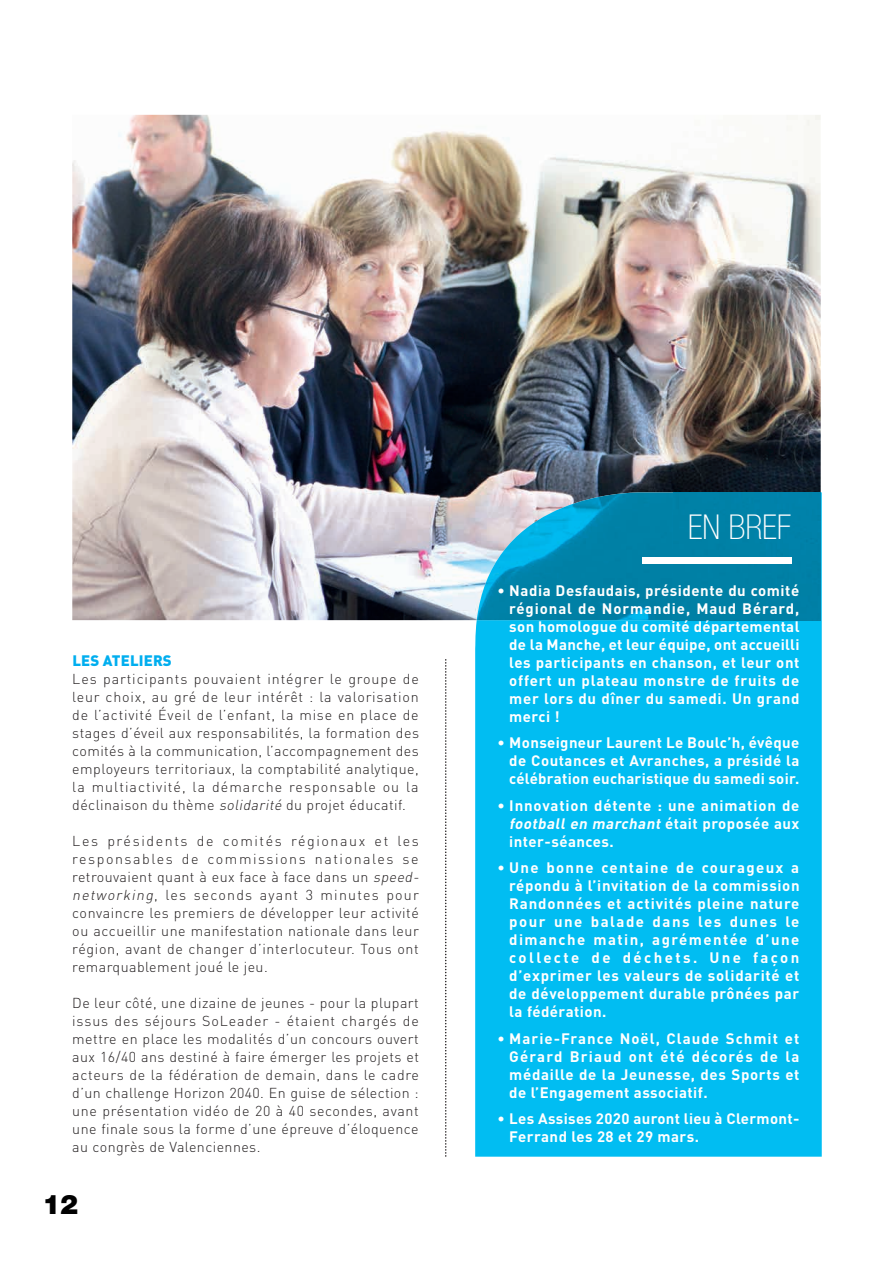
<style>
.page{position:relative;width:893px;height:1263px;background:#fff}
.page>*{position:absolute;margin:0;border:0;box-sizing:border-box;transform-origin:0 0}
.t1{font:100 condensed 34.35px "Helvetica Neue LT Std";letter-spacing:-.005em;color:#fff}
.t2{font:900 27px "Helvetica Neue LT Std";color:#010101}
.t3{font:700 15px/18px "DIN Pro";letter-spacing:.03em;color:#fff;text-align:justify}
.t4{font:900 15px "DIN Pro";letter-spacing:.01em;color:#00aeef}
.t5{font:300 14.25px/18px "DIN Pro";letter-spacing:.04em;color:#231f20;text-align:justify}
.s1{font-style:italic}
</style>
<div class="page">
<svg style="left:445px;top:659px;width:1px;height:498px"></svg>
<img style="left:72px;top:115px;width:749px;height:505px">
<div style="left:475px;top:492px;width:347px;height:665px;background:#01bdf2"></div>
<img style="left:477px;top:492px;width:344px;height:128px">
<div style="left:642px;top:557px;width:150px;height:7px;background:#fff"></div>
<p class="t4" style="left:72px;top:650px;width:101px">LES ATELIERS</p>
<p class="t5" style="left:72px;top:669px;width:348px">Les participants pouvaient intégrer le groupe de leur choix, au gré de leur intérêt : la valorisation de l’activité Éveil de l’enfant, la mise en place de stages d’éveil aux responsabilités, la formation des comités à la communication, l’accompagnement des employeurs territoriaux, la comptabilité analytique, la multiactivité, la démarche responsable ou la déclinaison du thème <span class="s1">solidarité</span> du projet éducatif.</p>
<p class="t5" style="left:72px;top:831px;width:351px;text-align:left">Les présidents de comités régionaux et les responsables de commissions nationales se retrouvaient quant à eux face à face dans un <span class="s1">speed&shy;networking</span>, les seconds ayant 3 minutes pour convaincre les premiers de développer leur activité ou accueillir une manifestation nationale dans leur région, avant de changer d’interlocuteur. Tous ont remarquablement joué le jeu.</p>
<p class="t5" style="left:72px;top:993px;width:348px">De leur côté, une dizaine de jeunes - pour la plupart issus des séjours SoLeader - étaient chargés de mettre en place les modalités d’un concours ouvert aux 16/40 ans destiné à faire émerger les projets et acteurs de la fédération de demain, dans le cadre d’un challenge Horizon 2040. En guise de sélection : une présentation vidéo de 20 à 40 secondes, avant une finale sous la forme d’une épreuve d’éloquence au congrès de Valenciennes.</p>
<h2 class="t2" style="left:43px;top:1188px;width:37px">12</h2>
<h1 class="t1" style="left:688px;top:508px;width:104px">EN BREF</h1>
<p class="t3" style="left:509px;top:581px;width:292px;text-indent:-12px">• Nadia Desfaudais, présidente du comité régional de Normandie, Maud Bérard, son homologue du comité départemental de la Manche, et leur équipe, ont accueilli les participants en chanson, et leur ont offert un plateau monstre de fruits de mer lors du dîner du samedi. Un grand merci !</p>
<p class="t3" style="left:509px;top:733px;width:292px;text-indent:-12px">• Monseigneur Laurent Le Boulc’h, évêque de Coutances et Avranches, a présidé la célébration eucharistique du samedi soir.</p>
<p class="t3" style="left:509px;top:796px;width:292px;text-indent:-12px">• Innovation détente : une animation de <span class="s1">football en marchant</span> é t a i t p ro p os é e a u x inter-séances.</p>
<p class="t3" style="left:509px;top:858px;width:292px;text-indent:-12px">• Une bonne centaine de courageux a répondu à l’invitation de la commission Randonnées et activités pleine nature pour une balade dans les dunes le dimanche matin, agrémentée d’une collecte de déchets. Une façon d’exprimer les valeurs de solidarité et de développement durable prônées par la fédération.</p>
<p class="t3" style="left:509px;top:1029px;width:292px;text-indent:-12px">• Marie-France Noël, Claude Schmit et Gérard Briaud ont été décorés de la médaille de la Jeunesse, des Sports et de l’Engagement associatif.</p>
<p class="t3" style="left:509px;top:1109px;width:292px;text-indent:-12px">• Les Assises 2020 auront lieu à Clermont-<br>Ferrand les 28 et 29 mars.</p>
</div>
